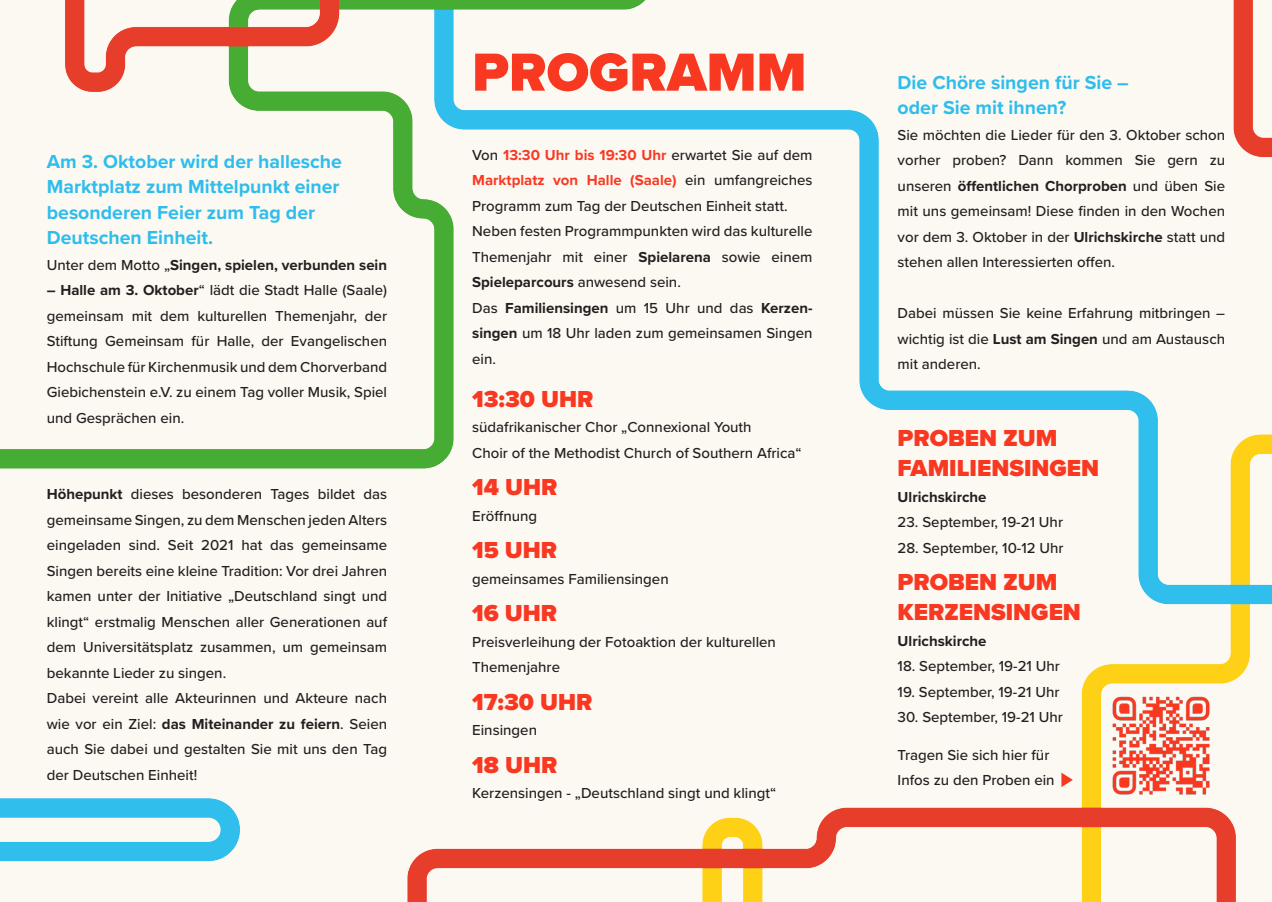
<style>
.page{position:relative;width:1272px;height:902px;background:#fff}
.page>*{position:absolute;margin:0;border:0;box-sizing:border-box;transform-origin:0 0}
.t1{font:900 55.5px "Proxima Nova";color:#f93822}
.t2{font:900 24px/30px "Proxima Nova";color:#f93822}
.t3{font:700 19.5px/25.5px "Proxima Nova";color:#2ebded}
.t4{font:500 15px/25.5px "Proxima Nova";color:#231f20;text-align:justify}
.t5{font:700 15px "Proxima Nova";color:#231f20}
.s1{font-weight:500}
.s2{font-weight:700}
.s3{font-weight:700;color:#f93822}
</style>
<div class="page">
<img style="left:0;top:0;width:1271px;height:901px">
<img style="left:1106px;top:690px;width:109px;height:110px">
<svg style="left:1061px;top:772px;width:11px;height:15px"></svg>
<p class="t3" style="left:47px;top:148px;width:296px">Am 3. Oktober wird der hallesche<br>Marktplatz zum Mittelpunkt einer besonderen Feier zum Tag der<br>Deutschen Einheit.</p>
<p class="t5" style="left:47px;top:253px;width:342px"><span class="s1">Unter dem Motto „</span>Singen, spielen, verbunden sein</p>
<p class="t4" style="left:47px;top:277px;width:342px"><span class="s2">– Halle am 3. Oktober</span>“ lädt die Stadt Halle (Saale) gemeinsam mit dem kulturellen Themenjahr, der Stiftung Gemeinsam für Halle, der Evangelischen Hochschule für Kirchenmusik und dem Chorverband Giebichenstein e.V. zu einem Tag voller Musik, Spiel und Gesprächen ein.</p>
<p class="t4" style="left:47px;top:481px;width:342px"><span class="s2">Höhepunkt</span> dieses besonderen Tages bildet das gemeinsame Singen, zu dem Menschen jeden Alters eingeladen sind. Seit 2021 hat das gemeinsame Singen bereits eine kleine Tradition: Vor drei Jahren kamen unter der Initiative „Deutschland singt und klingt“ erstmalig Menschen aller Generationen auf dem Universitätsplatz zusammen, um gemeinsam bekannte Lieder zu singen.</p>
<p class="t4" style="left:47px;top:685px;width:342px">Dabei vereint alle Akteurinnen und Akteure nach wie vor ein Ziel: <span class="s2">das Miteinander zu feiern</span>. Seien auch Sie dabei und gestalten Sie mit uns den Tag der Deutschen Einheit!</p>
<p class="t1" style="left:472px;top:31px;width:336px">PROGRAMM</p>
<p class="t4" style="left:472px;top:141px;width:342px">Von <span class="s3">13:30 Uhr bis 19:30 Uhr</span> erwartet Sie auf dem <span class="s3">Marktplatz von Halle (Saale)</span> ein umfangreiches Programm zum Tag der Deutschen Einheit statt.</p>
<p class="t4" style="left:472px;top:218px;width:342px">Neben festen Programmpunkten wird das kulturelle Themenjahr mit einer <span class="s2">Spielarena</span> sowie einem <span class="s2">Spieleparcours</span> anwesend sein.</p>
<p class="t4" style="left:472px;top:294px;width:342px">Das <span class="s2">Familiensingen</span> um 15 Uhr und das <span class="s2">Kerzen&shy;singen</span> um 18 Uhr laden zum gemeinsamen Singen ein.</p>
<p class="t2" style="left:472px;top:383px;width:123px">13:30 UHR</p>
<p class="t4" style="left:472px;top:414px;width:281px">südafrikanischer Chor „Connexional Youth</p>
<p class="t4" style="left:472px;top:439px;width:331px">Choir of the Methodist Church of Southern Africa“</p>
<p class="t2" style="left:472px;top:472px;width:87px">14 UHR</p>
<p class="t4" style="left:472px;top:502px;width:66px">Eröffnung</p>
<p class="t2" style="left:472px;top:535px;width:87px">15 UHR</p>
<p class="t4" style="left:472px;top:565px;width:198px">gemeinsames Familiensingen</p>
<p class="t2" style="left:472px;top:598px;width:86px">16 UHR</p>
<p class="t4" style="left:472px;top:628px;width:305px">Preisverleihung der Fotoaktion der kulturellen<br>Themenjahre</p>
<p class="t2" style="left:472px;top:686px;width:122px">17:30 UHR</p>
<p class="t4" style="left:472px;top:717px;width:66px">Einsingen</p>
<p class="t2" style="left:472px;top:749px;width:87px">18 UHR</p>
<p class="t4" style="left:472px;top:780px;width:305px">Kerzensingen - „Deutschland singt und klingt“</p>
<p class="t3" style="left:897px;top:69px;width:233px">Die Chöre singen für Sie –</p>
<p class="t3" style="left:897px;top:95px;width:170px">oder Sie mit ihnen?</p>
<p class="t4" style="left:897px;top:121px;width:329px">Sie möchten die Lieder für den 3. Oktober schon vorher proben? Dann kommen Sie gern zu unseren <span class="s2">öffentlichen Chorproben</span> und üben Sie mit uns gemeinsam! Diese finden in den Wochen vor dem 3. Oktober in der <span class="s2">Ulrichskirche</span> statt und stehen allen Interessierten offen.</p>
<p class="t4" style="left:897px;top:300px;width:329px">Dabei müssen Sie keine Erfahrung mitbringen – wichtig ist die <span class="s2">Lust am Singen</span> und am Austausch mit anderen.</p>
<p class="t2" style="left:897px;top:423px;width:203px">PROBEN ZUM<br>FAMILIENSINGEN</p>
<p class="t5" style="left:897px;top:485px;width:90px">Ulrichskirche</p>
<p class="t4" style="left:897px;top:508px;width:167px">23. September, 19-21 Uhr</p>
<p class="t4" style="left:897px;top:534px;width:167px">28. September, 10-12 Uhr</p>
<p class="t2" style="left:897px;top:567px;width:185px">PROBEN ZUM<br>KERZENSINGEN</p>
<p class="t5" style="left:897px;top:629px;width:90px">Ulrichskirche</p>
<p class="t4" style="left:897px;top:652px;width:164px">18. September, 19-21 Uhr</p>
<p class="t4" style="left:897px;top:678px;width:163px">19. September, 19-21 Uhr</p>
<p class="t4" style="left:897px;top:703px;width:167px">30. September, 19-21 Uhr</p>
<p class="t4" style="left:897px;top:741px;width:153px">Tragen Sie sich hier für</p>
<p class="t4" style="left:897px;top:766px;width:158px">Infos zu den Proben ein</p>
</div>
